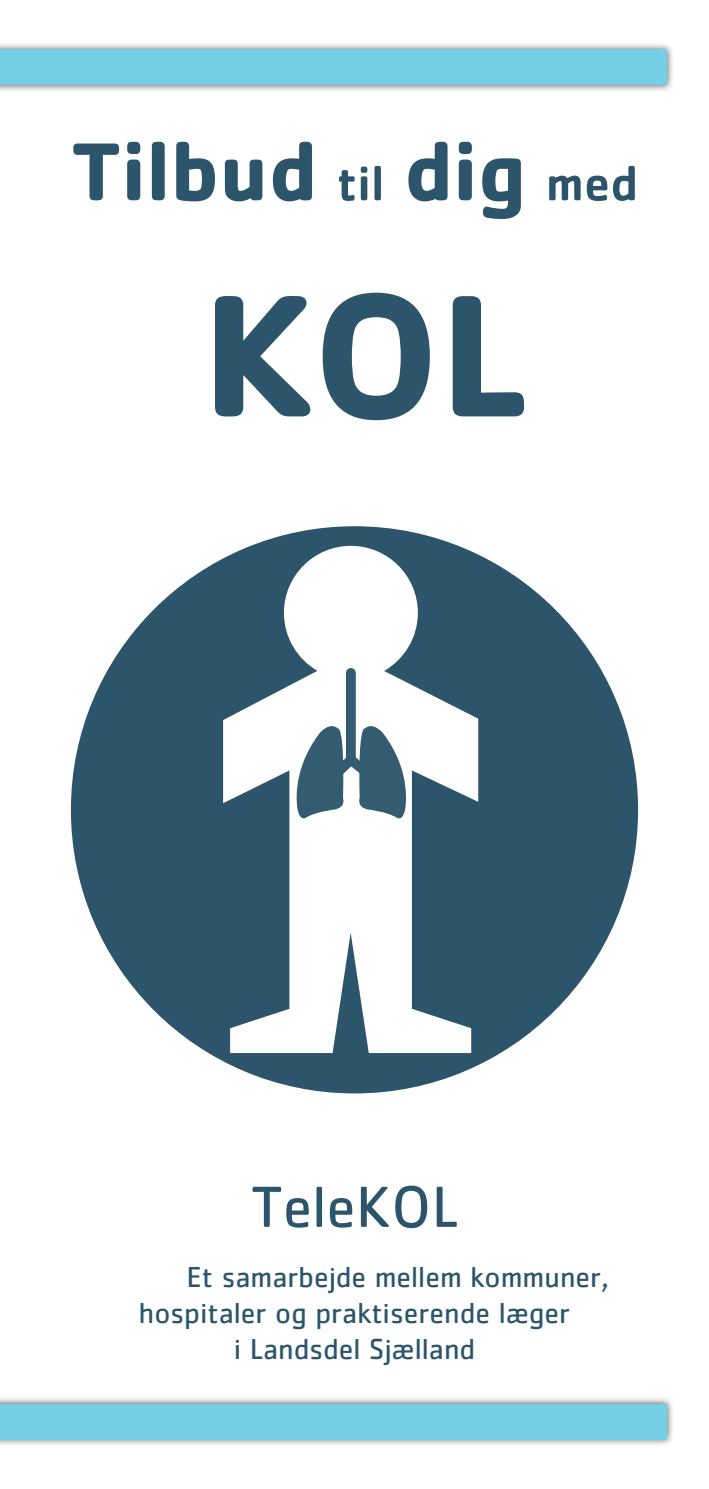
<style>
.page{position:relative;width:709px;height:1489px;background:#fff}
.page>*{position:absolute;margin:0;border:0;box-sizing:border-box;transform-origin:0 0}
.t1{font:700 180px "Cachet Std";color:#2c556c}
.t2{font:700 85px "Cachet Std";color:#2c556c}
.t3{font:60px "Cachet Std";color:#2c556c}
.t4{font:30px "Cachet Std";color:#2c556c}
.s1{font-weight:500;font-size:50px}
</style>
<div class="page">
<div style="left:0;top:42px;width:674px;height:51px;background:#231f20;opacity:.75"></div>
<div style="left:0;top:50px;width:666px;height:35px;background:#74cfe4"></div>
<div style="left:0;top:1395px;width:674px;height:52px;background:#231f20;opacity:.75"></div>
<div style="left:0;top:1403px;width:666px;height:36px;background:#74cfe4"></div>
<div style="left:71px;top:526px;width:567px;height:567px;background:#2c556c;border-radius:50%"></div>
<svg style="left:223px;top:546px;width:255px;height:506px"></svg>
<svg style="left:290px;top:663px;width:122px;height:158px"></svg>
<p class="t2" style="left:71px;top:117px;width:568px">Tilbud <span class="s1">til</span> dig <span class="s1">med</span></p>
<p class="t1" style="left:202px;top:239px;width:326px">KOL</p>
<p class="t3" style="left:251px;top:1171px;width:209px">TeleKOL</p>
<p class="t4" style="left:186px;top:1259px;width:424px">Et samarbejde mellem kommuner,</p>
<p class="t4" style="left:139px;top:1295px;width:432px">hospitaler og praktiserende læger</p>
<p class="t4" style="left:234px;top:1331px;width:243px">i Landsdel Sjælland</p>
</div>
